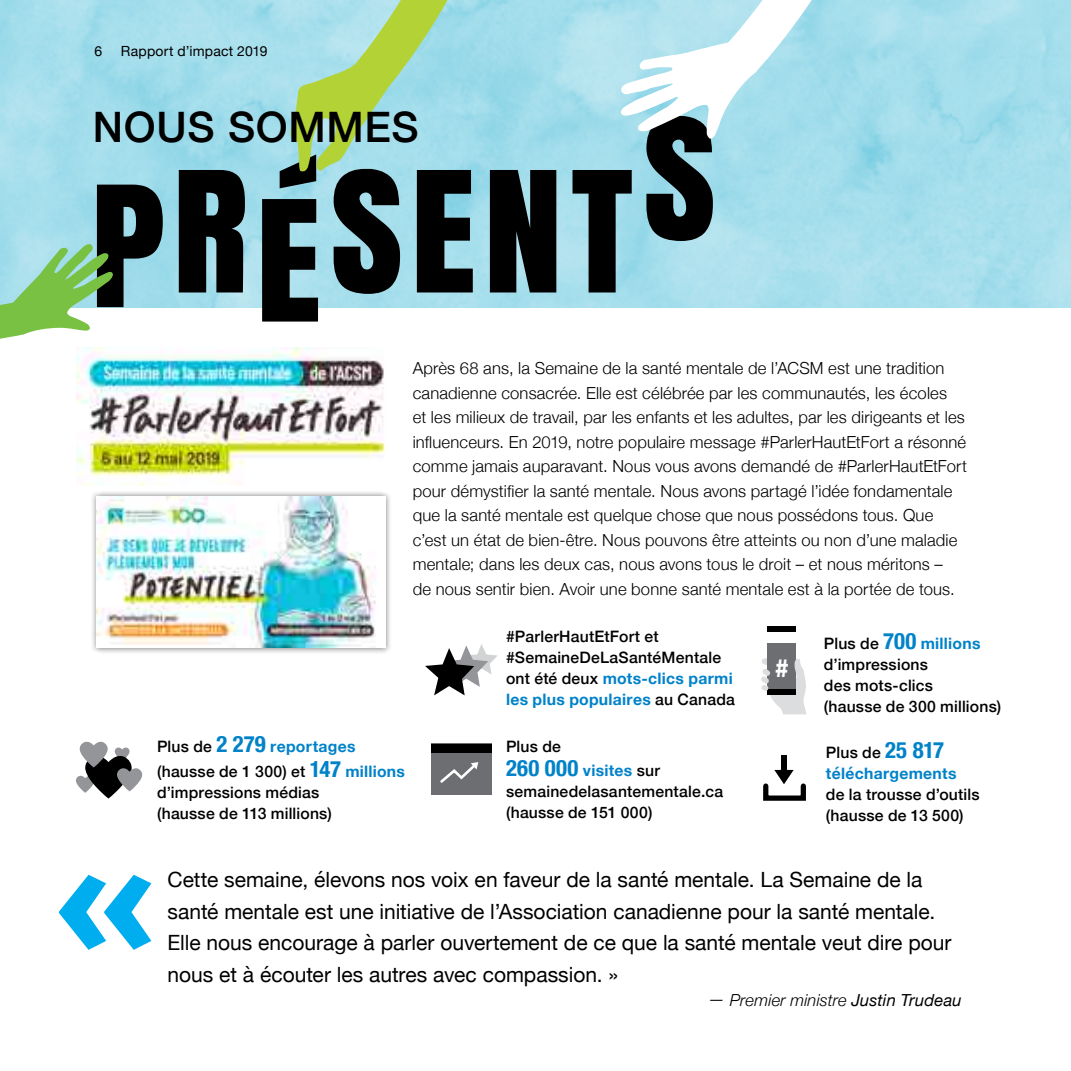
<style>
.page{position:relative;width:1071px;height:1071px;background:#fff}
.page>*{position:absolute;margin:0;border:0;box-sizing:border-box;transform-origin:0 0}
.t1{font:700 166.25px "Gotham";color:#00aeef}
.t2{font:500 42px "Helvetica Neue";letter-spacing:.015em;color:#000}
.t3{font:700 condensed 25.55px "Helvetica Neue";color:#fff}
.t4{font:21px/31.5px "Helvetica Neue";color:#000}
.t5{font:300 16.62px/24.5px "Helvetica Neue";letter-spacing:.01em;color:#000}
.t6{font:italic 300 16.62px "Helvetica Neue";letter-spacing:.005em;color:#000}
.t7{font:500 15.75px/21px "Helvetica Neue";letter-spacing:.015em;color:#000}
.t8{font:700 15.75px/21px "Helvetica Neue";letter-spacing:.02em;color:#0082c9}
.t9{font:14px "Helvetica Neue";letter-spacing:.015em;color:#000}
.s1{font-weight:700;font-stretch:condensed;font-size:22.75px;color:#0082c9}
.s2{font-weight:700;color:#0082c9}
.s3{font-weight:500;color:#000}
.s4{font-stretch:condensed;font-size:22.75px}
.s5{font-weight:400}
</style>
<div class="page">
<img style="left:0;top:0;width:1071px;height:307px">
<svg style="left:179px;top:170px;width:66px;height:122px"></svg>
<img style="left:77px;top:347px;width:309px;height:138px">
<div style="left:91px;top:491px;width:301px;height:163px;background:#000;opacity:.5"></div>
<img style="left:96px;top:497px;width:289px;height:151px">
<svg style="left:262px;top:0;width:294px;height:322px"></svg>
<svg style="left:0;top:185px;width:163px;height:169px"></svg>
<svg style="left:76px;top:741px;width:67px;height:58px"></svg>
<svg style="left:425px;top:644px;width:73px;height:51px"></svg>
<div style="left:431px;top:744px;width:61px;height:51px;background:#6d6e71"></div>
<div style="left:431px;top:744px;width:61px;height:9px;background:#000"></div>
<svg style="left:440px;top:762px;width:38px;height:21px"></svg>
<div style="left:768px;top:627px;width:28px;height:5px;background:#000"></div>
<div style="left:768px;top:643px;width:28px;height:52px;background:#6d6e71"></div>
<svg style="left:761px;top:658px;width:46px;height:56px"></svg>
<div style="left:763px;top:783px;width:43px;height:18px;border:5px solid #000"></div>
<svg style="left:774px;top:756px;width:20px;height:28px"></svg>
<svg style="left:573px;top:0;width:340px;height:292px"></svg>
<p class="t9" style="left:94px;top:41px;width:9px">6</p>
<p class="t9" style="left:121px;top:41px;width:148px">Rapport d’impact 2019</p>
<h2 class="t2" style="left:93px;top:93px;width:327px">NOUS SOMMES</h2>
<p class="t5" style="left:413px;top:355px;width:556px">Après 68 ans, la Semaine de la santé mentale de l’ACSM est une tradition canadienne consacrée. Elle est célébrée par les communautés, les écoles<br>et les milieux de travail, par les enfants et les adultes, par les dirigeants et les influenceurs. En 2019, notre populaire message #ParlerHautEtFort a résonné comme jamais auparavant. Nous vous avons demandé de #ParlerHautEtFort pour démystifier la santé mentale. Nous avons partagé l’idée fondamentale que la santé mentale est quelque chose que nous possédons tous. Que c’est un état de bien-être. Nous pouvons être atteints ou non d’une maladie mentale; dans les deux cas, nous avons tous le droit – et nous méritons –<br>de nous sentir bien. Avoir une bonne santé mentale est à la portée de tous.</p>
<p class="t7" style="left:157px;top:733px;width:249px;line-height:24.5px">Plus de <span class="s1">2 279</span> <span class="s2">reportages </span>(hausse de 1 300) et <span class="s1">147</span> <span class="s2">millions</span></p>
<p class="t7" style="left:157px;top:780px;width:176px">d’impressions médias (hausse de 113 millions)</p>
<p class="t7" style="left:506px;top:625px;width:230px">#ParlerHautEtFort et #SemaineDeLaSantéMentale ont été deux <span class="s2">mots-clics parmi les plus populaires</span> au Canada</p>
<p class="t7" style="left:824px;top:632px;width:179px">Plus de <span class="s1">700</span> <span class="s2">millions </span>d’impressions<br>des mots-clics<br>(hausse de 300 millions)</p>
<p class="t8" style="left:826px;top:743px;width:132px"><span class="s3">Plus de</span> <span class="s4">25 817 </span>téléchargements</p>
<p class="t7" style="left:826px;top:783px;width:155px">de la trousse d’outils (hausse de 13 500)</p>
<h3 class="t3" style="left:776px;top:647px;width:14px">#</h3>
<p class="t7" style="left:506px;top:733px;width:155px;line-height:24.5px">Plus de<br><span class="s1">260 000</span> <span class="s2">visites</span> sur</p>
<p class="t7" style="left:506px;top:780px;width:219px">semainedelasantementale.ca (hausse de 151 000)</p>
<h1 class="t1" style="left:159px;top:1037px;width:109px;rotate:-180deg">»</h1>
<p class="t4" style="left:168px;top:865px;width:786px">Cette semaine, élevons nos voix en faveur de la santé mentale. La Semaine de la santé mentale est une initiative de l’Association canadienne pour la santé mentale.<br>Elle nous encourage à parler ouvertement de ce que la santé mentale veut dire pour nous et à écouter les autres avec compassion. »</p>
<p class="t6" style="left:709px;top:987px;width:255px">— Premier ministre <span class="s5">Justin Trudeau</span></p>
</div>
